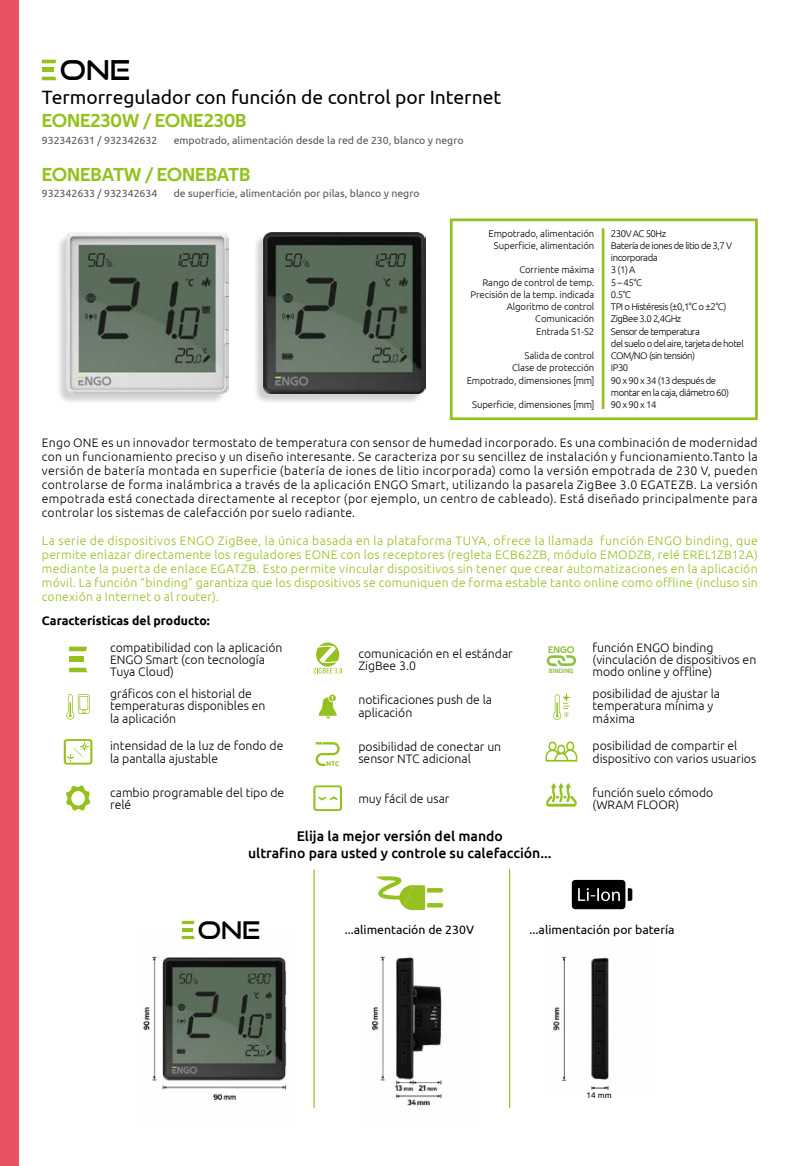
<style>
.page{position:relative;width:804px;height:1166px;background:#fff}
.page>*{position:absolute;margin:0;border:0;box-sizing:border-box;transform-origin:0 0}
.t1{font:27.12px "Good Times Rg";color:#000}
.t2{font:24.15px "Good Times Rg";color:#000}
.t3{font:19.25px "Ubuntu";color:#000}
.t4{font:19.07px "Techna Sans";color:#95c11f}
.t5{font:500 14px/16.8px "Ubuntu";color:#000;text-align:center}
.t6{font:300 12.25px/12.2px "Ubuntu";color:#000}
.t7{font:300 12.25px/14px "Ubuntu";letter-spacing:.02em;color:#95c11f;text-align:justify}
.t8{font:12.25px "Ubuntu";color:#000}
.t9{font:700 12.25px "Ubuntu";color:#000}
.t10{font:10.5px "Ubuntu";color:#575756}
.t11{font:300 9.62px/12.2px "Ubuntu";letter-spacing:-.01em;color:#000;text-align:right}
.t12{font:300 9.62px/12.2px "Ubuntu";letter-spacing:-.05em;color:#000}
.t13{font:9.62px "Techna Sans";color:#8fc043}
.t14{font:8.22px "Ubuntu";color:#000}
.t15{font:700 6.83px "Ubuntu";color:#95c11f}
.t16{font:6.48px "Techna Sans";color:#8fc043}
</style>
<div class="page">
<div style="left:56px;top:234px;width:171px;height:171px;background:#000;opacity:.18"></div>
<img style="left:66px;top:232px;width:162px;height:161px">
<div style="left:246px;top:214px;width:197px;height:197px;background:#fff;opacity:.2"></div>
<img style="left:263px;top:232px;width:162px;height:161px">
<div style="left:450px;top:218px;width:307px;height:202px;border:3px solid #95c11f"></div>
<hr style="left:601px;top:228px;width:3px;height:181px;background:#95c11f">
<svg style="left:553px;top:694px;width:16px;height:26px"></svg>
<svg style="left:313px;top:642px;width:29px;height:31px"></svg>
<svg style="left:64px;top:739px;width:28px;height:25px"></svg>
<svg style="left:319px;top:694px;width:18px;height:24px"></svg>
<svg style="left:545px;top:741px;width:32px;height:20px"></svg>
<svg style="left:66px;top:694px;width:24px;height:25px"></svg>
<svg style="left:315px;top:742px;width:25px;height:24px"></svg>
<svg style="left:42px;top:60px;width:14px;height:3px"></svg>
<svg style="left:42px;top:77px;width:14px;height:3px"></svg>
<hr style="left:42px;top:68px;width:12px;height:4px;background:#95c11f">
<svg style="left:182px;top:921px;width:12px;height:3px"></svg>
<hr style="left:182px;top:928px;width:10px;height:4px;background:#95c11f">
<hr style="left:509px;top:870px;width:1px;height:237px;background:#93c123">
<hr style="left:313px;top:870px;width:2px;height:237px;background:#93c123">
<img style="left:143px;top:929px;width:145px;height:172px">
<img style="left:553px;top:956px;width:58px;height:135px">
<img style="left:372px;top:956px;width:70px;height:151px">
<svg style="left:376px;top:876px;width:67px;height:34px"></svg>
<svg style="left:572px;top:880px;width:60px;height:29px;background:#2a2a2a"></svg>
<div style="left:0;top:0;width:19px;height:1166px;background:#ea5160"></div>
<svg style="left:546px;top:655px;width:30px;height:11px"></svg>
<svg style="left:66px;top:785px;width:24px;height:26px"></svg>
<svg style="left:313px;top:785px;width:29px;height:26px"></svg>
<svg style="left:546px;top:783px;width:31px;height:23px"></svg>
<svg style="left:69px;top:647px;width:18px;height:4px"></svg>
<svg style="left:69px;top:668px;width:18px;height:4px"></svg>
<div style="left:69px;top:657px;width:15px;height:5px;background:#95c11f"></div>
<h1 class="t1" style="left:60px;top:54px;width:72px">ONE</h1>
<h3 class="t3" style="left:42px;top:86px;width:461px">Termorregulador con función de control por Internet</h3>
<p class="t10" style="left:174px;top:133px;width:291px">empotrado, alimentación desde la red de 230, blanco y negro</p>
<h3 class="t4" style="left:42px;top:109px;width:206px">EONE230W / EONE230B</h3>
<p class="t10" style="left:42px;top:133px;width:117px">932342631 / 932342632</p>
<h3 class="t4" style="left:42px;top:163px;width:210px">EONEBATW / EONEBATB</h3>
<p class="t10" style="left:42px;top:187px;width:117px">932342633 / 932342634</p>
<p class="t10" style="left:174px;top:187px;width:247px">de superficie, alimentación por pilas, blanco y negro</p>
<p class="t11" style="left:488px;top:227px;width:107px;text-align:center">Empotrado, alimentación<br>Superficie, alimentación</p>
<p class="t11" style="left:470px;top:263px;width:125px">Corriente máxima<br>Rango de control de temp.<br>Precisión de la temp. indicada<br>Algoritmo de control<br>Comunicación<br>Entrada S1-S2</p>
<p class="t11" style="left:466px;top:349px;width:129px">Salida de control<br>Clase de protección<br>Empotrado, dimensiones [mm]</p>
<p class="t11" style="left:472px;top:398px;width:124px">Superficie, dimensiones [mm]</p>
<p class="t12" style="left:611px;top:227px;width:134px">230V AC 50Hz<br>Batería de iones de litio de 3,7 V incorporada<br>3 (1) A<br>5 – 45°C<br>0.5°C<br>TPI o Histéresis (±0,1°C o ±2°C)<br>ZigBee 3.0 2,4GHz<br>Sensor de temperatura<br>del suelo o del aire, tarjeta de hotel<br>COM/NO (sin tensión)<br>IP30<br>90 x 90 x 34 (13 después de montar en la caja, diámetro 60)<br>90 x 90 x 14</p>
<p class="t6" style="left:42px;top:435px;width:717px;line-height:14px;text-align:justify">Engo ONE es un innovador termostato de temperatura con sensor de humedad incorporado. Es una combinación de modernidad con un funcionamiento preciso y un diseño interesante. Se caracteriza por su sencillez de instalación y funcionamiento.Tanto la versión de batería montada en superficie (batería de iones de litio incorporada) como la versión empotrada de 230 V, pueden controlarse de forma inalámbrica a través de la aplicación ENGO Smart, utilizando la pasarela ZigBee 3.0 EGATEZB. La versión empotrada está conectada directamente al receptor (por ejemplo, un centro de cableado). Está diseñado principalmente para controlar los sistemas de calefacción por suelo radiante.</p>
<p class="t7" style="left:42px;top:533px;width:717px">La serie de dispositivos ENGO ZigBee, la única basada en la plataforma TUYA, ofrece la llamada función ENGO binding, que permite enlazar directamente los reguladores EONE con los receptores (regleta ECB62ZB, módulo EMODZB, relé EREL1ZB12A) mediante la puerta de enlace EGATZB. Esto permite vincular dispositivos sin tener que crear automatizaciones en la aplicación móvil. La función “binding” garantiza que los dispositivos se comuniquen de forma estable tanto online como offline (incluso sin conexión a Internet o al router).</p>
<p class="t9" style="left:42px;top:613px;width:169px">Características del producto:</p>
<p class="t6" style="left:592px;top:641px;width:165px">función ENGO binding (vinculación de dispositivos en modo online y offline)</p>
<p class="t6" style="left:110px;top:641px;width:174px">compatibilidad con la aplicación<br>ENGO Smart (con tecnología<br>Tuya Cloud)</p>
<p class="t13" style="left:548px;top:643px;width:28px">ENGO</p>
<p class="t16" style="left:549px;top:667px;width:26px">BINDING</p>
<p class="t6" style="left:358px;top:647px;width:156px">comunicación en el estándar<br>ZigBee 3.0</p>
<p class="t6" style="left:358px;top:693px;width:135px">notificaciones push de la aplicación</p>
<p class="t6" style="left:110px;top:687px;width:157px">gráficos con el historial de temperaturas disponibles en la aplicación</p>
<p class="t6" style="left:592px;top:687px;width:129px">posibilidad de ajustar la temperatura mínima y máxima</p>
<p class="t15" style="left:326px;top:759px;width:15px">NTC</p>
<p class="t6" style="left:110px;top:740px;width:175px">intensidad de la luz de fondo de la pantalla ajustable</p>
<p class="t6" style="left:358px;top:740px;width:144px">posibilidad de conectar un sensor NTC adicional</p>
<p class="t6" style="left:592px;top:740px;width:165px">posibilidad de compartir el dispositivo con varios usuarios</p>
<p class="t6" style="left:592px;top:786px;width:122px">función suelo cómodo (WRAM FLOOR)</p>
<p class="t6" style="left:110px;top:786px;width:176px">cambio programable del tipo de relé</p>
<p class="t6" style="left:358px;top:792px;width:93px">muy fácil de usar</p>
<p class="t5" style="left:248px;top:827px;width:305px">Elija la mejor versión del mando<br>ultrafino para usted y controle su calefacción...</p>
<h2 class="t2" style="left:198px;top:915px;width:64px">ONE</h2>
<p class="t8" style="left:345px;top:922px;width:131px">...alimentación de 230V</p>
<p class="t8" style="left:529px;top:922px;width:146px">...alimentación por batería</p>
<p class="t14" style="left:586px;top:1090px;width:27px">14 mm</p>
</div>
